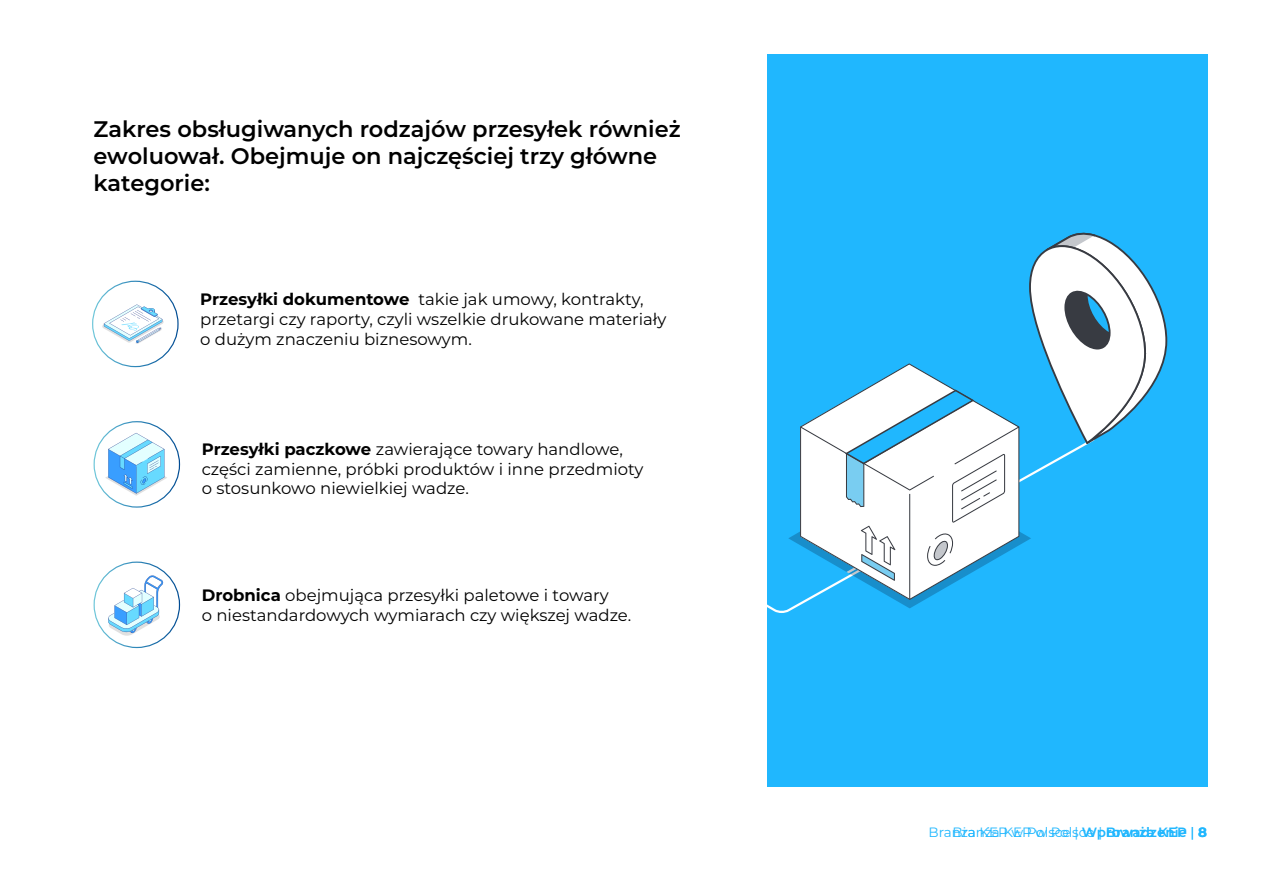
<style>
.page{position:relative;width:1263px;height:893px;background:#fff}
.page>*{position:absolute;margin:0;border:0;box-sizing:border-box;transform-origin:0 0}
.t1{font:600 22.5px/27px "Montserrat";color:#000}
.t2{font:16.5px/19.8px "Montserrat";color:#000}
.t3{font:13.5px "Montserrat";color:#20b7fe}
.s1{font-weight:700}
.s2{font-weight:600}
</style>
<div class="page">
<div style="left:768px;top:54px;width:440px;height:733px;background:#20b7fe"></div>
<svg style="left:102px;top:305px;width:62px;height:39px"></svg>
<svg style="left:105px;top:433px;width:62px;height:63px"></svg>
<svg style="left:108px;top:575px;width:55px;height:61px"></svg>
<svg style="left:788px;top:232px;width:379px;height:376px"></svg>
<h1 class="t1" style="left:94px;top:114px;width:589px">Zakres obsługiwanych rodzajów przesyłek również ewoluował. Obejmuje on najczęściej trzy główne kategorie:</h1>
<p class="t2" style="left:200px;top:289px;width:468px"><span class="s1">Przesyłki dokumentowe</span> takie jak umowy, kontrakty, przetargi czy raporty, czyli wszelkie drukowane materiały o dużym znaczeniu biznesowym.</p>
<p class="t2" style="left:202px;top:438px;width:443px"><span class="s1">Przesyłki paczkowe</span> zawierające towary handlowe, części zamienne, próbki produktów i inne przedmioty o stosunkowo niewielkiej wadze.</p>
<p class="t2" style="left:202px;top:585px;width:431px"><span class="s1">Drobnica</span> obejmująca przesyłki paletowe i towary<br>o niestandardowych wymiarach czy większej wadze.</p>
<p class="t3" style="left:928px;top:823px;width:280px">Branża KEP w Polsce | <span class="s2">Wprowadzenie</span> | <span class="s1">8</span></p>
<p class="t3" style="left:952px;top:823px;width:236px">Br nża KEP w Polsce | <span class="s2">Branża KEP</span></p>
</div>
